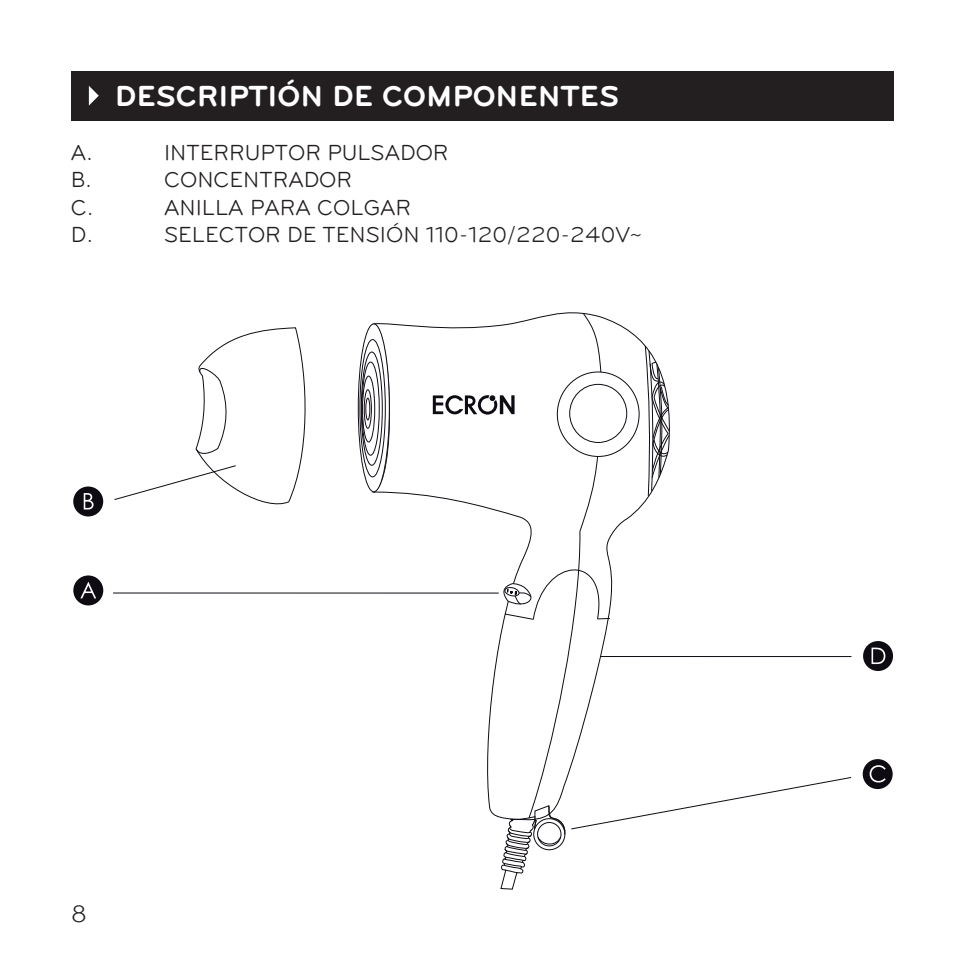
<style>
.page{position:relative;width:964px;height:964px;background:#fff}
.page>*{position:absolute;margin:0;border:0;box-sizing:border-box;transform-origin:0 0}
.t1{font:700 30px "Bryant";color:#fff}
.t2{font:25px "Bryant";color:#231f20}
.t3{font:22.5px "Bryant";color:#231f20}
</style>
<div class="page">
<div style="left:71px;top:71px;width:822px;height:49px;background:#231f20"></div>
<svg style="left:89px;top:86px;width:10px;height:20px"></svg>
<div style="left:73px;top:486px;width:30px;height:30px;background:#0f0b13;border-radius:50%"></div>
<svg style="left:84px;top:493px;width:10px;height:16px"></svg>
<div style="left:863px;top:641px;width:30px;height:30px;background:#0f0b13;border-radius:50%"></div>
<svg style="left:871px;top:647px;width:14px;height:17px"></svg>
<div style="left:73px;top:575px;width:30px;height:30px;background:#0f0b13;border-radius:50%"></div>
<svg style="left:80px;top:582px;width:16px;height:16px"></svg>
<hr style="left:113px;top:592px;width:386px;height:1px;background:#0f0b13">
<div style="left:863px;top:759px;width:29px;height:30px;background:#0f0b13;border-radius:50%"></div>
<svg style="left:869px;top:765px;width:16px;height:17px"></svg>
<svg style="left:358px;top:324px;width:31px;height:168px"></svg>
<div style="left:358px;top:323px;width:32px;height:169px;border:1px solid #0f0b13;border-radius:50%"></div>
<svg style="left:360px;top:340px;width:25px;height:137px"></svg>
<div style="left:359px;top:339px;width:27px;height:138px;border:1px solid #0f0b13;border-radius:50%"></div>
<svg style="left:361px;top:352px;width:21px;height:113px"></svg>
<div style="left:361px;top:352px;width:22px;height:114px;border:1px solid #0f0b13;border-radius:50%"></div>
<svg style="left:362px;top:362px;width:17px;height:93px"></svg>
<div style="left:362px;top:362px;width:18px;height:94px;border:1px solid #0f0b13;border-radius:50%"></div>
<svg style="left:362px;top:376px;width:13px;height:66px"></svg>
<div style="left:362px;top:376px;width:13px;height:66px;border:1px solid #0f0b13;border-radius:50%"></div>
<svg style="left:364px;top:390px;width:7px;height:38px"></svg>
<div style="left:364px;top:389px;width:8px;height:40px;border:1px solid #0f0b13;border-radius:50%"></div>
<svg style="left:366px;top:398px;width:4px;height:22px"></svg>
<div style="left:365px;top:398px;width:5px;height:22px;border:1px solid #0f0b13;border-radius:50%"></div>
<svg style="left:433px;top:312px;width:419px;height:578px"></svg>
<svg style="left:114px;top:327px;width:192px;height:178px"></svg>
<h1 class="t1" style="left:115px;top:79px;width:505px">DESCRIPTIÓN DE COMPONENTES</h1>
<p class="t3" style="left:71px;top:140px;width:24px">A.</p>
<p class="t3" style="left:164px;top:140px;width:286px">INTERRUPTOR PULSADOR</p>
<p class="t3" style="left:71px;top:167px;width:23px">B.</p>
<p class="t3" style="left:164px;top:167px;width:190px">CONCENTRADOR</p>
<p class="t3" style="left:71px;top:195px;width:24px">C.</p>
<p class="t3" style="left:164px;top:195px;width:248px">ANILLA PARA COLGAR</p>
<p class="t3" style="left:71px;top:222px;width:24px">D.</p>
<p class="t3" style="left:164px;top:222px;width:479px">SELECTOR DE TENSIÓN 110-120/220-240V~</p>
<p class="t2" style="left:71px;top:900px;width:18px">8</p>
</div>
